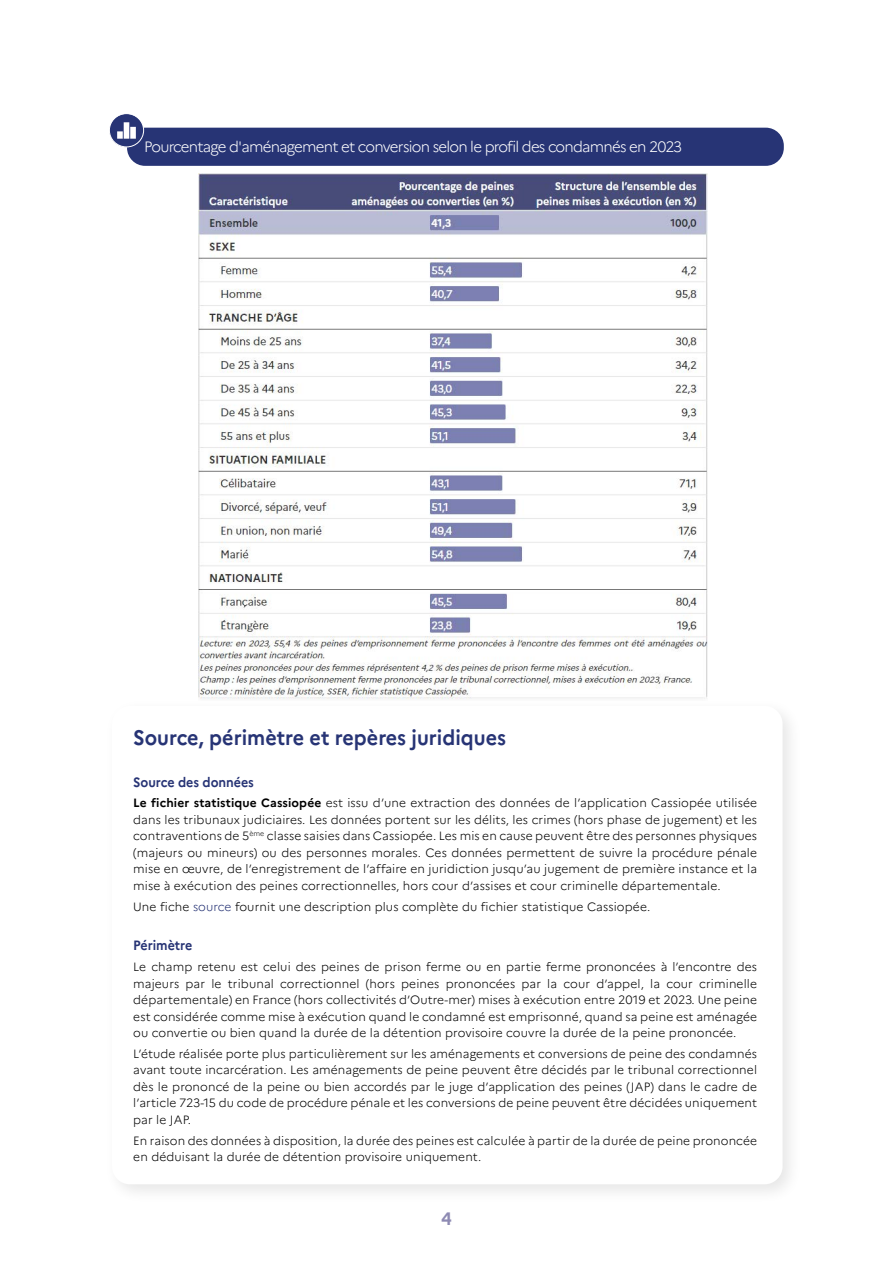
<style>
.page{position:relative;width:893px;height:1263px;background:#fff}
.page>*{position:absolute;margin:0;border:0;box-sizing:border-box;transform-origin:0 0}
.t1{font:700 21px "Marianne";color:#273475;scale:.94 1}
.t2{font:700 18px "Marianne";color:#8e8ab3}
.t3{font:300 15px "Marianne";letter-spacing:-.05em;color:#fff}
.t4{font:700 13.5px "Marianne";color:#273475;scale:.93 1}
.t5{font:300 12px/16.5px "Marianne";letter-spacing:.01em;color:#000;text-align:justify}
.s1{font-weight:700}
.s2{color:#273475}
</style>
<div class="page">
<div style="left:104px;top:698px;width:699px;height:506px;background:#000;opacity:.1"></div>
<div style="left:112px;top:706px;width:671px;height:478px;background:#fff;border-radius:18px"></div>
<div style="left:127px;top:128px;width:657px;height:38px;background:#273475;border-radius:18px"></div>
<div style="left:109px;top:114px;width:35px;height:33px;background:#273475;border-radius:50%"></div>
<svg style="left:117px;top:122px;width:19px;height:17px"></svg>
<div style="left:109px;top:113px;width:35px;height:34px;border:1px solid #fff;border-radius:50%"></div>
<img style="left:198px;top:173px;width:510px;height:528px">
<p class="t3" style="left:144px;top:137px;width:539px">Pourcentage d'aménagement et conversion selon le profil des condamnés en 2023</p>
<h1 class="t1" style="left:133px;top:725px;width:398px">Source, périmètre et repères juridiques</h1>
<p class="t4" style="left:133px;top:774px;width:131px">Source des données</p>
<p class="t5" style="left:133px;top:795px;width:625px"><span class="s1">Le fichier statistique Cassiopée</span> est issu d’une extraction des données de l’application Cassiopée utilisée dans les tribunaux judiciaires. Les données portent sur les délits, les crimes (hors phase de jugement) et les contraventions de 5<sup>ème</sup> classe saisies dans Cassiopée. Les mis en cause peuvent être des personnes physiques (majeurs ou mineurs) ou des personnes morales. Ces données permettent de suivre la procédure pénale mise en œuvre, de l’enregistrement de l’affaire en juridiction jusqu’au jugement de première instance et la mise à exécution des peines correctionnelles, hors cour d’assises et cour criminelle départementale.</p>
<p class="t5" style="left:133px;top:898px;width:519px">Une fiche <span class="s2">source</span> fournit une description plus complète du fichier statistique Cassiopée.</p>
<p class="t4" style="left:133px;top:937px;width:65px">Périmètre</p>
<p class="t5" style="left:133px;top:958px;width:625px">Le champ retenu est celui des peines de prison ferme ou en partie ferme prononcées à l’encontre des majeurs par le tribunal correctionnel (hors peines prononcées par la cour d’appel, la cour criminelle départementale) en France (hors collectivités d’Outre-mer) mises à exécution entre 2019 et 2023. Une peine est considérée comme mise à exécution quand le condamné est emprisonné, quand sa peine est aménagée ou convertie ou bien quand la durée de la détention provisoire couvre la durée de la peine prononcée.</p>
<p class="t5" style="left:133px;top:1045px;width:625px">L’étude réalisée porte plus particulièrement sur les aménagements et conversions de peine des condamnés avant toute incarcération. Les aménagements de peine peuvent être décidés par le tribunal correctionnel dès le prononcé de la peine ou bien accordés par le juge d’application des peines (JAP) dans le cadre de l’article 723-15 du code de procédure pénale et les conversions de peine peuvent être décidées uniquement par le JAP.</p>
<p class="t5" style="left:133px;top:1132px;width:625px">En raison des données à disposition, la durée des peines est calculée à partir de la durée de peine prononcée en déduisant la durée de détention provisoire uniquement.</p>
<h2 class="t2" style="left:441px;top:1208px;width:12px">4</h2>
</div>
